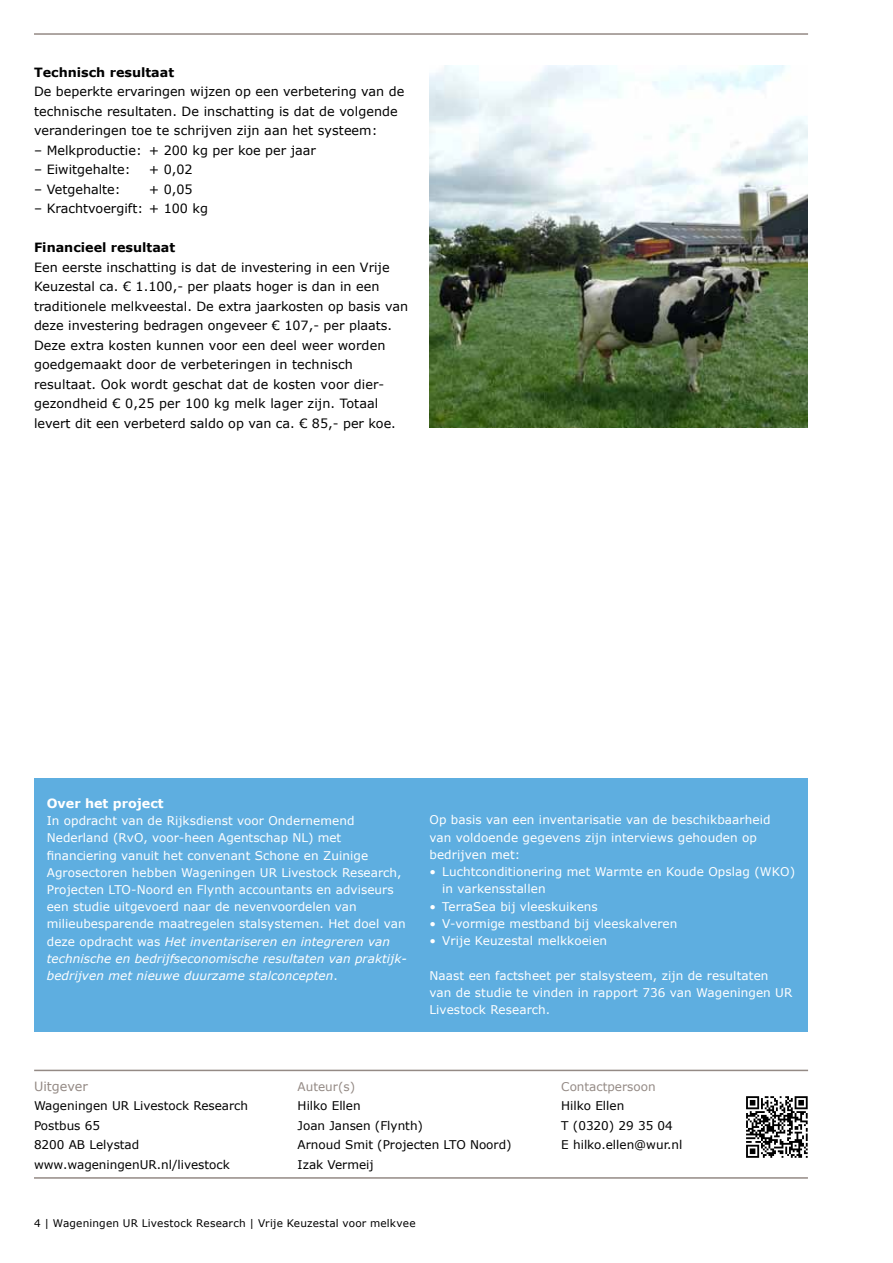
<style>
.page{position:relative;width:893px;height:1263px;background:#fff}
.page>*{position:absolute;margin:0;border:0;box-sizing:border-box;transform-origin:0 0}
.t1{font:12.75px/19.5px "Verdana";color:#000}
.t2{font:700 12.75px "Verdana";color:#000}
.t3{font:700 12.75px "Verdana";color:#fff}
.t4{font:12.75px "Verdana";color:#948a85}
.t5{font:12px/17.2px "Verdana";letter-spacing:.01em;color:#fff}
.t6{font:12px/19.5px "Verdana";color:#000}
.t7{font:12px "Verdana";color:#948a85}
.t8{font:10.5px "Verdana";letter-spacing:.02em;color:#000}
.s1{font-style:italic}
</style>
<div class="page">
<hr style="left:34px;top:1177px;width:774px;height:2px;background:#948a85">
<hr style="left:34px;top:33px;width:774px;height:2px;background:#948a85">
<div style="left:34px;top:779px;width:774px;height:253px;background:#5eaee0"></div>
<hr style="left:34px;top:1070px;width:774px;height:1px;background:#948a85">
<svg style="left:746px;top:1096px;width:62px;height:62px"></svg>
<img style="left:429px;top:66px;width:379px;height:362px">
<p class="t2" style="left:34px;top:63px;width:142px">Technisch resultaat</p>
<p class="t1" style="left:34px;top:82px;width:372px">De beperkte ervaringen wijzen op een verbetering van de technische resultaten. De inschatting is dat de volgende veranderingen toe te schrijven zijn aan het systeem:</p>
<p class="t1" style="left:34px;top:140px;width:283px">– Melkproductie: + 200 kg per koe per jaar</p>
<p class="t1" style="left:34px;top:159px;width:98px">– Eiwitgehalte:</p>
<p class="t1" style="left:149px;top:159px;width:45px">+ 0,02</p>
<p class="t1" style="left:34px;top:179px;width:88px">– Vetgehalte:</p>
<p class="t1" style="left:149px;top:179px;width:45px">+ 0,05</p>
<p class="t1" style="left:34px;top:198px;width:176px">– Krachtvoergift: + 100 kg</p>
<p class="t2" style="left:34px;top:238px;width:143px">Financieel resultaat</p>
<p class="t1" style="left:34px;top:257px;width:376px">Een eerste inschatting is dat de investering in een Vrije Keuzestal ca. € 1.100,- per plaats hoger is dan in een traditionele melkveestal. De extra jaarkosten op basis van deze investering bedragen ongeveer € 107,- per plaats.<br>Deze extra kosten kunnen voor een deel weer worden goedgemaakt door de verbeteringen in technisch resultaat. Ook wordt geschat dat de kosten voor dier&shy;gezondheid € 0,25 per 100 kg melk lager zijn. Totaal levert dit een verbeterd saldo op van ca. € 85,- per koe.</p>
<p class="t3" style="left:47px;top:794px;width:118px">Over het project</p>
<p class="t5" style="left:47px;top:812px;width:362px">In opdracht van de Rijksdienst voor Ondernemend Nederland (RvO, voor-heen Agentschap NL) met financiering vanuit het convenant Schone en Zuinige Agrosectoren hebben Wageningen UR Livestock Research, Projecten LTO-Noord en Flynth accountants en adviseurs een studie uitgevoerd naar de nevenvoordelen van milieubesparende maatregelen stalsystemen. Het doel van deze opdracht was <span class="s1">Het inventariseren en integreren van technische en bedrijfseconomische resultaten van praktijk&shy;bedrijven met nieuwe duurzame stalconcepten</span>.</p>
<p class="t5" style="left:429px;top:811px;width:343px">Op basis van een inventarisatie van de beschikbaarheid van voldoende gegevens zijn interviews gehouden op bedrijven met:</p>
<p class="t5" style="left:442px;top:863px;width:354px;text-indent:-13px">• Luchtconditionering met Warmte en Koude Opslag (WKO) in varkensstallen</p>
<p class="t5" style="left:429px;top:897px;width:170px">• TerraSea bij vleeskuikens</p>
<p class="t5" style="left:429px;top:915px;width:249px">• V-vormige mestband bij vleeskalveren</p>
<p class="t5" style="left:429px;top:932px;width:179px">• Vrije Keuzestal melkkoeien</p>
<p class="t5" style="left:429px;top:966px;width:364px">Naast een factsheet per stalsysteem, zijn de resultaten van de studie te vinden in rapport 736 van Wageningen UR<br>Livestock Research.</p>
<p class="t4" style="left:34px;top:1077px;width:55px">Uitgever</p>
<p class="t6" style="left:34px;top:1096px;width:216px">Wageningen UR Livestock Research<br>Postbus 65<br>8200 AB Lelystad www.wageningenUR.nl/livestock</p>
<p class="t7" style="left:298px;top:1078px;width:59px">Auteur(s)</p>
<p class="t6" style="left:298px;top:1096px;width:215px">Hilko Ellen<br>Joan Jansen (Flynth)<br>Arnoud Smit (Projecten LTO Noord)<br>Izak Vermeij</p>
<p class="t8" style="left:34px;top:1216px;width:383px">4 | Wageningen UR Livestock Research | Vrije Keuzestal voor melkvee</p>
<p class="t7" style="left:561px;top:1078px;width:96px">Contactpersoon</p>
<p class="t6" style="left:561px;top:1096px;width:123px">Hilko Ellen<br>T (0320) 29 35 04<br>E hilko.ellen@wur.nl</p>
</div>
